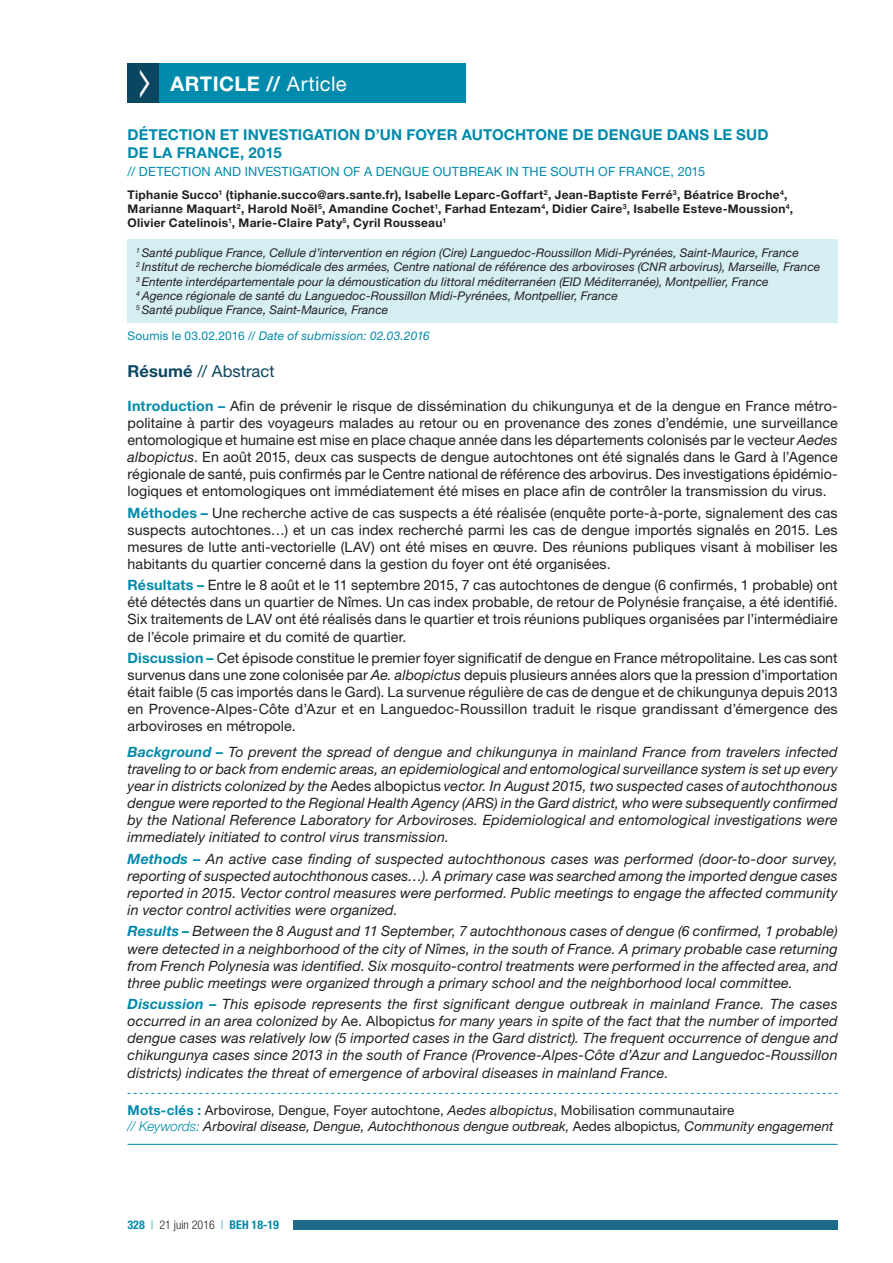
<style>
.page{position:relative;width:893px;height:1263px;background:#fff}
.page>*{position:absolute;margin:0;border:0;box-sizing:border-box;transform-origin:0 0}
.t1{font:700 20.25px "Helvetica Neue LT Std";letter-spacing:.02em;color:#fff}
.t2{font:16.5px "Helvetica Neue LT Std";letter-spacing:.005em;color:#0b4660}
.t3{font:700 15px/18px "Helvetica Neue LT Std";letter-spacing:.01em;color:#008aac}
.t4{font:italic 14.25px/17.1px "Helvetica Neue LT Std";letter-spacing:.01em;color:#231f20;text-align:justify}
.t5{font:14.25px/17.1px "Helvetica Neue LT Std";letter-spacing:.005em;color:#231f20;text-align:justify}
.t6{font:italic 13.5px/16.2px "Helvetica Neue LT Std";letter-spacing:.005em;color:#231f20}
.t7{font:12.75px "Helvetica Neue LT Std";letter-spacing:.01em;color:#008aac}
.t8{font:italic 12px/14.4px "Helvetica Neue LT Std";letter-spacing:.01em;color:#231f20}
.t9{font:700 12px/14.4px "Helvetica Neue LT Std";letter-spacing:.025em;color:#231f20}
.t10{font:italic 12px "Helvetica Neue LT Std";letter-spacing:.015em;color:#008aac}
.t11{font:700 condensed 12px "Helvetica Neue LT Std";color:#008aac}
.s1{font-weight:400}
.s2{font-style:normal}
.s3{font-weight:700}
.s4{font-weight:700;color:#008aac}
.s5{font-style:italic}
.s6{font-family:"Helvetica Neue";font-weight:700;font-style:normal;color:#008aac}
.s7{font-weight:300;color:#008aac}
.s8{font-weight:300}
.s9{font-weight:300;color:#231f20}
</style>
<div class="page">
<div style="left:283px;top:1220px;width:555px;height:10px;background:#1d6a8b"></div>
<div style="left:281px;top:1219px;width:12px;height:12px;background:#fff"></div>
<svg style="left:128px;top:1093px;width:710px;height:1px"></svg>
<hr style="left:128px;top:1144px;width:710px;height:1px;background:#008aac">
<div style="left:128px;top:240px;width:710px;height:83px;background:#d5eef2"></div>
<div style="left:128px;top:64px;width:34px;height:39px;background:#0b4660"></div>
<div style="left:159px;top:64px;width:307px;height:39px;background:#008aac"></div>
<h1 class="t1" style="left:171px;top:71px;width:178px">ARTICLE // <span class="s1">Article</span></h1>
<p class="t3" style="left:128px;top:126px;width:642px">DÉTECTION ET INVESTIGATION D’UN FOYER AUTOCHTONE DE DENGUE DANS LE SUD<br>DE LA FRANCE, 2015</p>
<p class="t7" style="left:128px;top:163px;width:579px">// DETECTION AND INVESTIGATION OF A DENGUE OUTBREAK IN THE SOUTH OF FRANCE, 2015</p>
<p class="t9" style="left:128px;top:187px;width:667px">Tiphanie Succo<sup>1</sup> (tiphanie.succo@ars.sante.fr), Isabelle Leparc-Goffart<sup>2</sup>, Jean-Baptiste Ferré<sup>3</sup>, Béatrice Broche<sup>4</sup>,<br>Marianne Maquart<sup>2</sup>, Harold Noël<sup>5</sup>, Amandine Cochet<sup>1</sup>, Farhad Entezam<sup>4</sup>, Didier Caire<sup>3</sup>, Isabelle Esteve-Moussion<sup>4</sup>,<br>Olivier Catelinois<sup>1</sup>, Marie-Claire Paty<sup>5</sup>, Cyril Rousseau<sup>1</sup></p>
<p class="t8" style="left:136px;top:245px;width:686px"><sup>1</sup> Santé publique France, Cellule d’intervention en région (Cire) Languedoc-Roussillon Midi-Pyrénées, Saint-Maurice, France<br><sup>2</sup> Institut de recherche biomédicale des armées, Centre national de référence des arboviroses (CNR arbovirus), Marseille, France <sup>3</sup> Entente interdépartementale pour la démoustication du littoral méditerranéen (EID Méditerranée), Montpellier, France<br><sup>4</sup> Agence régionale de santé du Languedoc-Roussillon Midi-Pyrénées, Montpellier, France<br><sup>5</sup> Santé publique France, Saint-Maurice, France</p>
<p class="t10" style="left:128px;top:328px;width:304px"><span class="s2">Soumis le 03.02.2016 /</span>/ Date of submission: 02.03.2016</p>
<p class="t2" style="left:128px;top:361px;width:149px"><span class="s3">Résumé</span> // Abstract</p>
<p class="t5" style="left:128px;top:397px;width:712px"><span class="s4">Introduction –</span> Afin de prévenir le risque de dissémination du chikungunya et de la dengue en France métro&shy;politaine à partir des voyageurs malades au retour ou en provenance des zones d’endémie, une surveillance entomologique et humaine est mise en place chaque année dans les départements colonisés par le vecteur <span class="s5">Aedes albopictus</span>. En août 2015, deux cas suspects de dengue autochtones ont été signalés dans le Gard à l’Agence régionale de santé, puis confirmés par le Centre national de référence des arbovirus. Des investigations épidémio&shy;logiques et entomologiques ont immédiatement été mises en place afin de contrôler la transmission du virus.</p>
<p class="t5" style="left:128px;top:504px;width:712px"><span class="s4">Méthodes –</span> Une recherche active de cas suspects a été réalisée (enquête porte-à-porte, signalement des cas suspects autochtones…) et un cas index recherché parmi les cas de dengue importés signalés en 2015. Les mesures de lutte anti-vectorielle (LAV) ont été mises en œuvre. Des réunions publiques visant à mobiliser les habitants du quartier concerné dans la gestion du foyer ont été organisées.</p>
<p class="t5" style="left:128px;top:576px;width:712px"><span class="s4">Résultats –</span> Entre le 8 août et le 11 septembre 2015, 7 cas autochtones de dengue (6 confirmés, 1 probable) ont été détectés dans un quartier de Nîmes. Un cas index probable, de retour de Polynésie française, a été identifié.<br>Six traitements de LAV ont été réalisés dans le quartier et trois réunions publiques organisées par l’intermédiaire de l’école primaire et du comité de quartier.</p>
<p class="t5" style="left:128px;top:649px;width:712px"><span class="s4">Discussion –</span> Cet épisode constitue le premier foyer significatif de dengue en France métropolitaine. Les cas sont survenus dans une zone colonisée par <span class="s5">Ae. albopictus</span> depuis plusieurs années alors que la pression d’importation était faible (5 cas importés dans le Gard). La survenue régulière de cas de dengue et de chikungunya depuis 2013 en Provence-Alpes-Côte d’Azur et en Languedoc-Roussillon traduit le risque grandissant d’émergence des arboviroses en métropole.</p>
<p class="t4" style="left:128px;top:743px;width:712px"><span class="s4">Background –</span> To prevent the spread of dengue and chikungunya in mainland France from travelers infected traveling to or back from endemic areas, an epidemiological and entomological surveillance system is set up every year in districts colonized by the <span class="s2">Aedes albopictus</span> vector. In August 2015, two suspected cases of autochthonous dengue were reported to the Regional Health Agency (ARS) in the Gard district, who were subsequently confirmed by the National Reference Laboratory for Arboviroses. Epidemiological and entomological investigations were immediately initiated to control virus transmission.</p>
<p class="t4" style="left:128px;top:850px;width:712px"><span class="s4">Methods –</span> An active case finding of suspected autochthonous cases was performed (door-to-door survey, reporting of suspected autochthonous cases…). A primary case was searched among the imported dengue cases reported in 2015. Vector control measures were performed. Public meetings to engage the affected community in vector control activities were organized.</p>
<p class="t4" style="left:128px;top:922px;width:712px"><span class="s4">Results –</span> Between the 8 August and 11 September, 7 autochthonous cases of dengue (6 confirmed, 1 probable) were detected in a neighborhood of the city of Nîmes, in the south of France. A primary probable case returning from French Polynesia was identified. Six mosquito-control treatments were performed in the affected area, and three public meetings were organized through a primary school and the neighborhood local committee.</p>
<p class="t4" style="left:128px;top:995px;width:712px"><span class="s4">Discussion –</span> This episode represents the first significant dengue outbreak in mainland France. The cases occurred in an area colonized by <span class="s2">Ae. Albopictus</span> for many years in spite of the fact that the number of imported dengue cases was relatively low (5 imported cases in the Gard district). The frequent occurrence of dengue and chikungunya cases since 2013 in the south of France (Provence-Alpes-Côte d’Azur and Languedoc-Roussillon districts) indicates the threat of emergence of arboviral diseases in mainland France.</p>
<p class="t6" style="left:128px;top:1102px;width:707px"><span class="s6">Mots-clés :</span> <span class="s2">Arbovirose, Dengue, Foyer autochtone,</span> Aedes albopictus<span class="s2">, Mobilisation communautaire<br></span><span class="s7">// Keywords:</span> Arboviral disease, Dengue, Autochthonous dengue outbreak, <span class="s2">Aedes albopictus</span>, Community engagement</p>
<p class="t11" style="left:128px;top:1218px;width:153px">328 <span class="s8">|</span> <span class="s9">21 juin 2016</span> <span class="s8">|</span> BEH 18-19</p>
</div>
